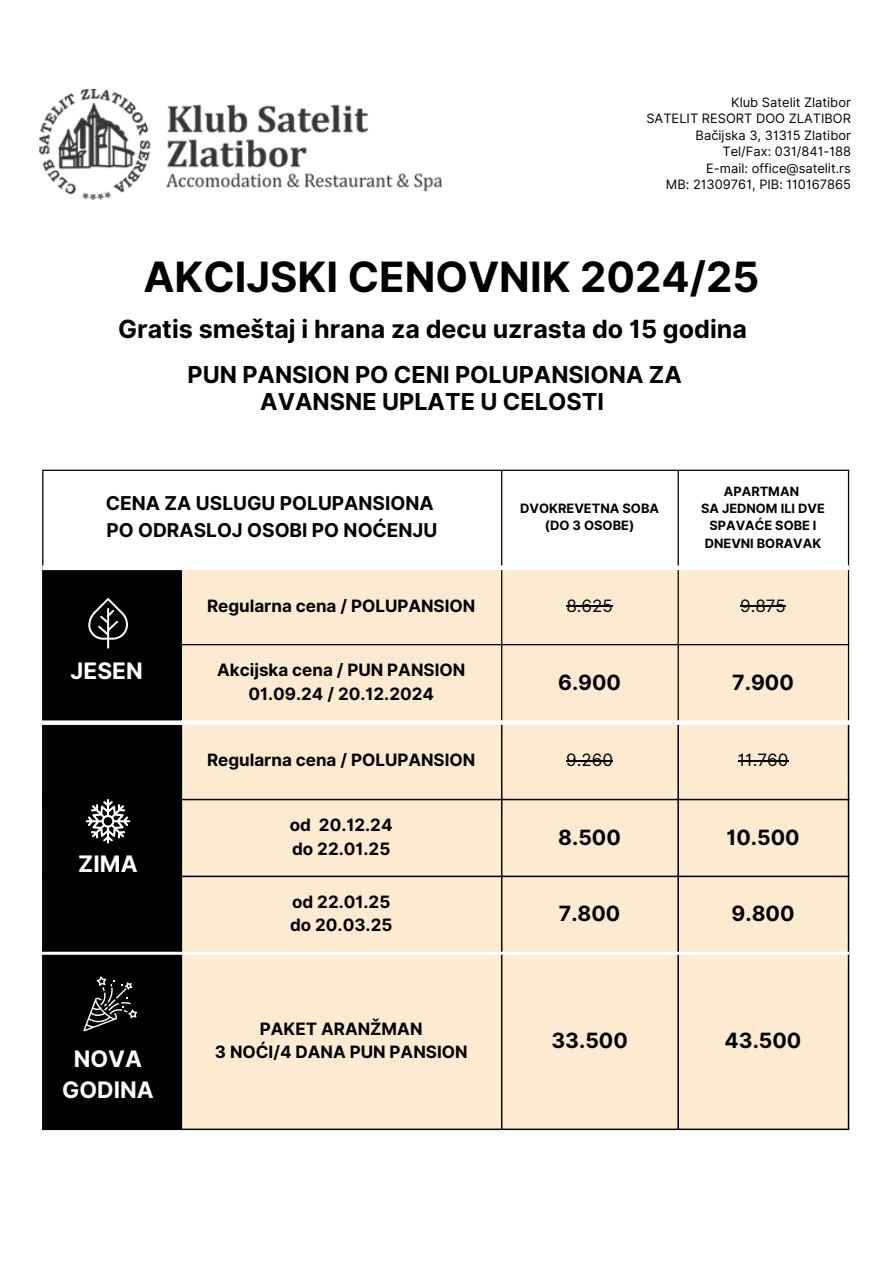
<style>
.page{position:relative;width:891px;height:1262px;background:#fff}
.page>*{position:absolute;margin:0;border:0;box-sizing:border-box;transform-origin:0 0}
.t1{font:700 41.8px "Inter";color:#000}
.t2{font:700 25px "Inter";color:#000}
.t3{font:700 23.4px/27.2px "Inter";color:#000;text-align:center}
.t4{font:700 22.6px/31px "Inter";color:#fff;text-align:center}
.t5{font:700 21px "Inter";color:#000}
.t6{font:700 19px "Inter";color:#000}
.t7{font:700 17px/23.4px "Inter";color:#000;text-align:center}
.t8{font:17px "Inter";color:#000}
.t9{font:13px/16.4px "Inter";color:#000;text-align:right}
.t10{font:700 12.8px/17px "Inter";color:#000;text-align:center}
</style>
<div class="page">
<img style="left:40px;top:90px;width:402px;height:109px">
<div style="left:43px;top:570px;width:138px;height:558px;background:#000"></div>
<div style="left:182px;top:570px;width:666px;height:558px;background:#fcebd1"></div>
<hr style="left:566px;top:605px;width:47px;height:1px;background:#000">
<hr style="left:740px;top:605px;width:46px;height:1px;background:#000">
<hr style="left:566px;top:760px;width:47px;height:1px;background:#000">
<hr style="left:738px;top:760px;width:50px;height:1px;background:#000">
<hr style="left:42px;top:471px;width:1px;height:249px;background:#000">
<hr style="left:181px;top:570px;width:1px;height:150px;background:#000">
<hr style="left:501px;top:471px;width:1px;height:249px;background:#000">
<hr style="left:678px;top:471px;width:1px;height:249px;background:#000">
<hr style="left:848px;top:471px;width:1px;height:249px;background:#000">
<hr style="left:42px;top:469px;width:807px;height:2px;background:#000">
<hr style="left:181px;top:644px;width:668px;height:1px;background:#000">
<hr style="left:42px;top:725px;width:2px;height:403px;background:#000">
<hr style="left:181px;top:725px;width:1px;height:403px;background:#000">
<hr style="left:501px;top:725px;width:1px;height:403px;background:#000">
<hr style="left:677px;top:725px;width:2px;height:403px;background:#000">
<hr style="left:848px;top:725px;width:1px;height:403px;background:#000">
<hr style="left:42px;top:798px;width:807px;height:2px;background:#000">
<hr style="left:42px;top:875px;width:807px;height:2px;background:#000">
<hr style="left:42px;top:1128px;width:807px;height:2px;background:#000">
<hr style="left:42px;top:951px;width:807px;height:3px;background:#fff">
<div style="left:42px;top:720px;width:807px;height:5px;background:#fff"></div>
<div style="left:42px;top:565px;width:807px;height:5px;background:#fff"></div>
<svg style="left:88px;top:598px;width:40px;height:50px;background:#313131"></svg>
<svg style="left:86px;top:799px;width:44px;height:44px"></svg>
<svg style="left:83px;top:976px;width:54px;height:55px;background:#292929"></svg>
<p class="t9" style="left:731px;top:94px;width:121px">Klub Satelit Zlatibor</p>
<p class="t9" style="left:646px;top:110px;width:206px">SATELIT RESORT DOO ZLATIBOR<br>Bačijska 3, 31315 Zlatibor</p>
<p class="t9" style="left:722px;top:143px;width:130px">Tel/Fax: 031/841-188</p>
<p class="t9" style="left:706px;top:160px;width:146px">E-mail: office@satelit.rs</p>
<p class="t9" style="left:666px;top:176px;width:187px">MB: 21309761, PIB: 110167865</p>
<p class="t1" style="left:143px;top:252px;width:617px">AKCIJSKI CENOVNIK 2024/25</p>
<p class="t2" style="left:118px;top:314px;width:631px">Gratis smeštaj i hrana za decu uzrasta do 15 godina</p>
<p class="t3" style="left:188px;top:361px;width:496px">PUN PANSION PO CENI POLUPANSIONA ZA<br>AVANSNE UPLATE U CELOSTI</p>
<p class="t6" style="left:106px;top:492px;width:329px">CENA ZA USLUGU POLUPANSIONA</p>
<p class="t6" style="left:106px;top:518px;width:332px">PO ODRASLOJ OSOBI PO NOĆENJU</p>
<p class="t10" style="left:520px;top:500px;width:141px">DVOKREVETNA SOBA</p>
<p class="t10" style="left:545px;top:517px;width:91px">(DO 3 OSOBE)</p>
<p class="t10" style="left:724px;top:483px;width:77px">APARTMAN</p>
<h1 class="t10" style="left:701px;top:500px;width:125px">SA JEDNOM ILI DVE<br>SPAVAĆE SOBE I<br>DNEVNI BORAVAK</h1>
<p class="t4" style="left:71px;top:655px;width:74px">JESEN</p>
<h2 class="t4" style="left:78px;top:848px;width:61px">ZIMA</h2>
<p class="t4" style="left:62px;top:1043px;width:93px">NOVA<br>GODINA</p>
<h3 class="t7" style="left:207px;top:593px;width:270px">Regularna cena / POLUPANSION</h3>
<h2 class="t8" style="left:566px;top:595px;width:48px">8.625</h2>
<p class="t8" style="left:740px;top:595px;width:47px">9.875</p>
<p class="t7" style="left:217px;top:658px;width:250px">Akcijska cena / PUN PANSION<br>01.09.24 / 20.12.2024</p>
<p class="t5" style="left:558px;top:669px;width:64px">6.900</p>
<p class="t5" style="left:732px;top:669px;width:63px">7.900</p>
<p class="t7" style="left:207px;top:748px;width:270px">Regularna cena / POLUPANSION</p>
<p class="t8" style="left:566px;top:750px;width:48px">9.260</p>
<p class="t8" style="left:738px;top:750px;width:52px">11.760</p>
<p class="t7" style="left:290px;top:813px;width:104px">od 20.12.24</p>
<p class="t7" style="left:292px;top:836px;width:100px">do 22.01.25</p>
<p class="t7" style="left:292px;top:890px;width:100px">od 22.01.25</p>
<p class="t7" style="left:290px;top:913px;width:104px">do 20.03.25</p>
<p class="t7" style="left:260px;top:1016px;width:164px">PAKET ARANŽMAN</p>
<p class="t7" style="left:215px;top:1040px;width:254px">3 NOĆI/4 DANA PUN PANSION</p>
<p class="t5" style="left:558px;top:824px;width:64px">8.500</p>
<p class="t5" style="left:726px;top:824px;width:75px">10.500</p>
<p class="t5" style="left:559px;top:900px;width:63px">7.800</p>
<p class="t5" style="left:732px;top:900px;width:64px">9.800</p>
<p class="t5" style="left:551px;top:1028px;width:78px">33.500</p>
<p class="t5" style="left:725px;top:1028px;width:78px">43.500</p>
</div>
